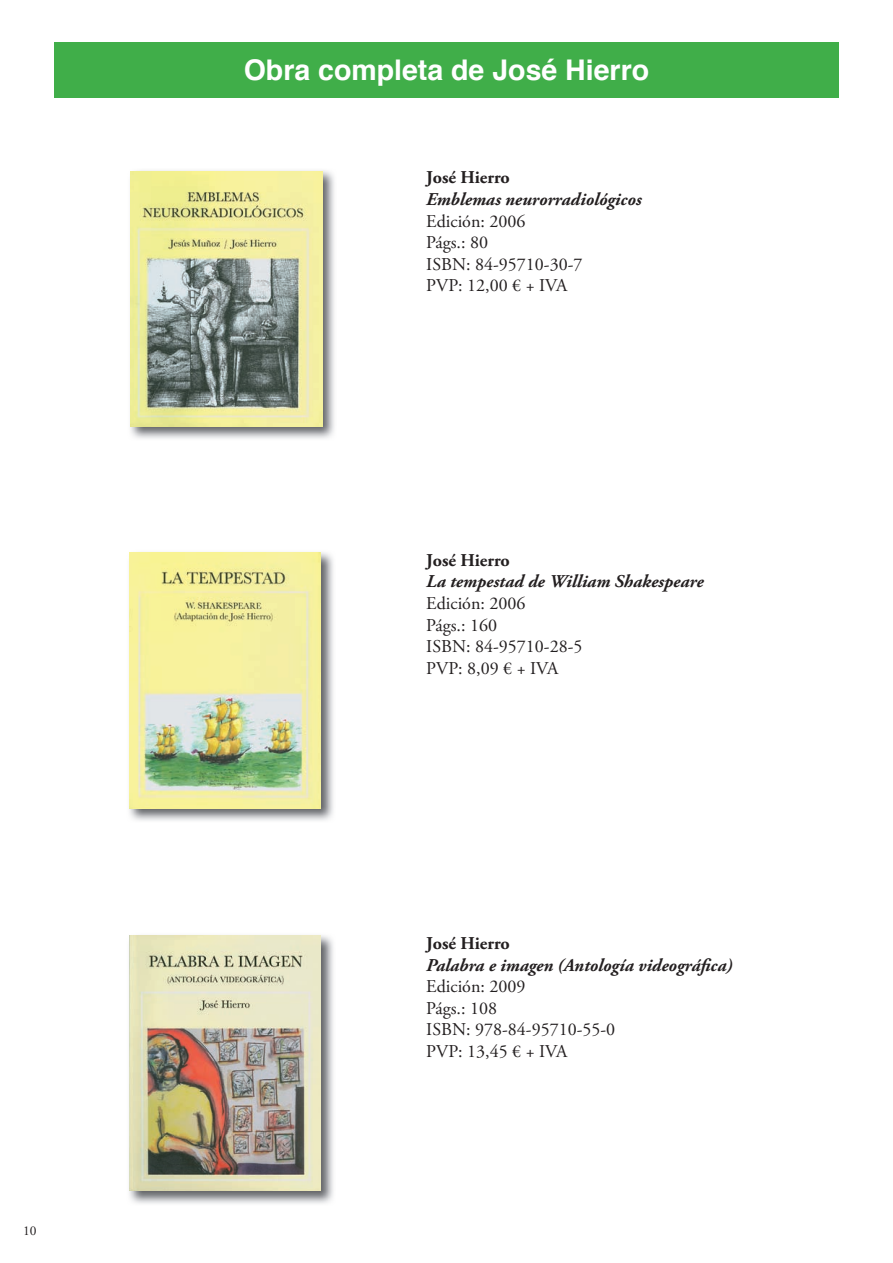
<style>
.page{position:relative;width:893px;height:1263px;background:#fff}
.page>*{position:absolute;margin:0;border:0;box-sizing:border-box;transform-origin:0 0}
.t1{font:700 28.5px "Helvetica";color:#fff}
.t2{font:18px/21.6px "Adobe Garamond Pro";color:#231f20}
.t3{font:italic 700 18px "Adobe Garamond Pro";color:#231f20}
.t4{font:700 18px "Adobe Garamond Pro";color:#231f20}
.t5{font:13.5px "Adobe Garamond Pro";color:#231f20}
</style>
<div class="page">
<img style="left:129px;top:552px;width:204px;height:269px">
<img style="left:129px;top:553px;width:192px;height:255px">
<img style="left:130px;top:170px;width:204px;height:269px">
<img style="left:131px;top:171px;width:191px;height:255px">
<img style="left:129px;top:935px;width:204px;height:269px">
<img style="left:129px;top:935px;width:192px;height:256px">
<div style="left:54px;top:43px;width:785px;height:55px;background:#40ae49"></div>
<p class="t5" style="left:23px;top:1222px;width:15px">10</p>
<h1 class="t1" style="left:244px;top:47px;width:407px">Obra completa de José Hierro</h1>
<p class="t4" style="left:426px;top:167px;width:85px">José Hierro</p>
<p class="t3" style="left:426px;top:189px;width:217px">Emblemas neurorradiológicos</p>
<p class="t2" style="left:426px;top:211px;width:158px">Edición: 2006<br>Págs.: 80<br>ISBN: 84-95710-30-7<br>PVP: 12,00 € + IVA</p>
<p class="t4" style="left:426px;top:550px;width:85px">José Hierro</p>
<p class="t3" style="left:426px;top:571px;width:279px">La tempestad de William Shakespeare</p>
<p class="t2" style="left:426px;top:593px;width:158px">Edición: 2006<br>Págs.: 160<br>ISBN: 84-95710-28-5<br>PVP: 8,09 € + IVA</p>
<p class="t4" style="left:426px;top:933px;width:85px">José Hierro</p>
<p class="t3" style="left:426px;top:954px;width:308px">Palabra e imagen (Antología videográfica)</p>
<p class="t2" style="left:426px;top:976px;width:190px">Edición: 2009<br>Págs.: 108<br>ISBN: 978-84-95710-55-0<br>PVP: 13,45 € + IVA</p>
</div>
